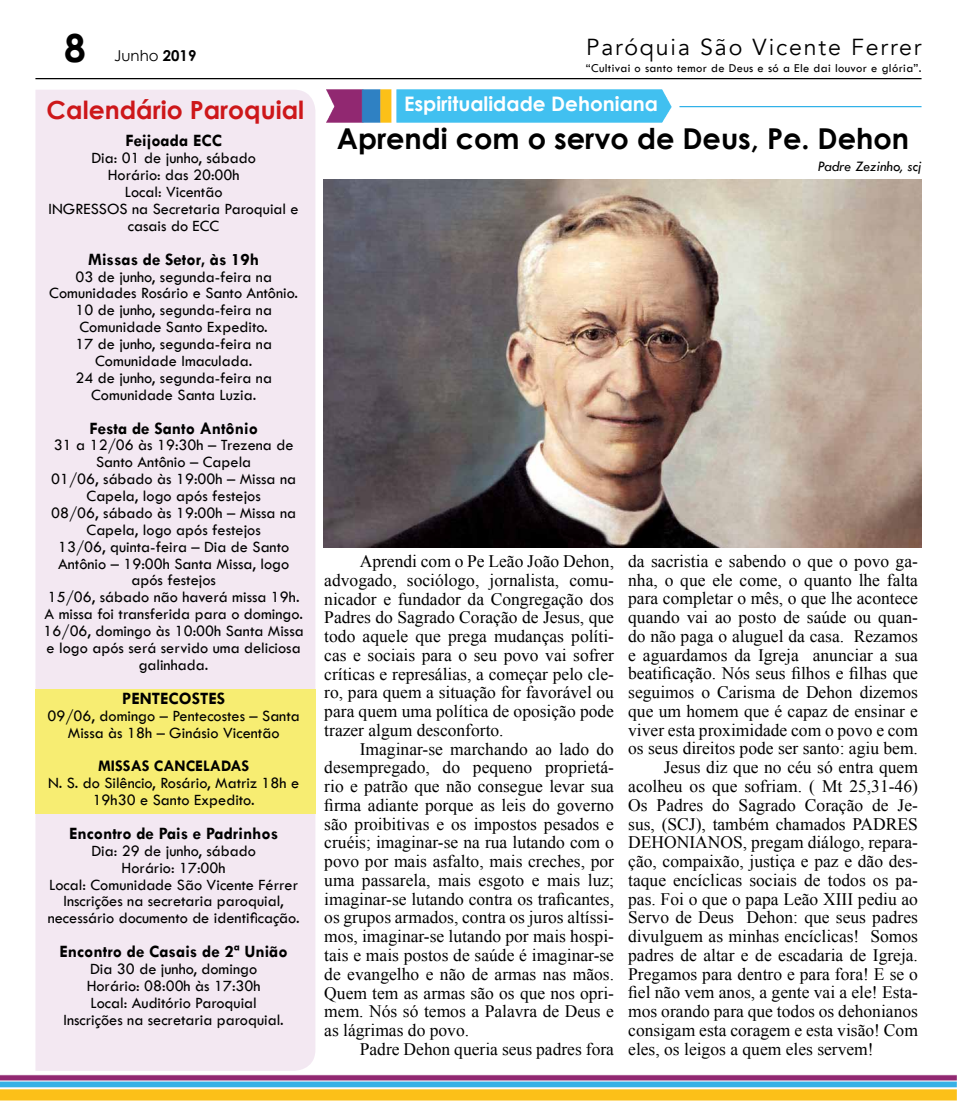
<style>
.page{position:relative;width:957px;height:1117px;background:#fff}
.page>*{position:absolute;margin:0;border:0;box-sizing:border-box;transform-origin:0 0}
.t1{font:700 38.75px "Century Gothic";color:#000}
.t2{font:700 28.75px "Century Gothic";color:#000}
.t3{font:700 25px "Century Gothic";color:#cd171a}
.t4{font:23.12px "Avenir";letter-spacing:.08em;color:#000}
.t5{font:700 20px "Century Gothic";color:#fff}
.t6{font:17.5px/18.8px "Times New Roman";color:#000;text-align:justify}
.t7{font:700 17.5px "Tw Cen";color:#000}
.t8{font:16.25px/16.9px "Tw Cen";color:#000;text-align:center}
.t9{font:700 16.25px "Tw Cen";color:#000}
.t10{font:italic 15px "Tw Cen";color:#000}
.t11{font:15px "Century Gothic";color:#000}
.t12{font:12.5px "Tw Cen";letter-spacing:.03em;color:#000}
.s1{font-weight:700}
</style>
<div class="page">
<hr style="left:35px;top:78px;width:886px;height:1px;background:#000">
<img style="left:0;top:1074px;width:956px;height:25px">
<svg style="left:956px;top:1074px;width:1px;height:25px"></svg>
<div style="left:35px;top:90px;width:280px;height:980px;background:#f3e8f2"></div>
<div style="left:35px;top:688px;width:280px;height:125px;background:#f7ed72"></div>
<img style="left:327px;top:89px;width:345px;height:33px">
<hr style="left:679px;top:106px;width:242px;height:1px;background:#009fe3">
<img style="left:323px;top:179px;width:598px;height:368px">
<h1 class="t1" style="left:64px;top:18px;width:23px">8</h1>
<p class="t11" style="left:114px;top:46px;width:84px">Junho <span class="s1">2019</span></p>
<h3 class="t4" style="left:586px;top:33px;width:337px">Paróquia São Vicente Ferrer</h3>
<p class="t12" style="left:586px;top:61px;width:337px">“Cultivai o santo temor de Deus e só a Ele dai louvor e glória”.</p>
<h3 class="t3" style="left:47px;top:90px;width:259px">Calendário Paroquial</h3>
<p class="t5" style="left:404px;top:89px;width:256px">Espiritualidade Dehoniana</p>
<h2 class="t2" style="left:337px;top:116px;width:574px">Aprendi com o servo de Deus, Pe. Dehon</h2>
<p class="t7" style="left:125px;top:130px;width:98px">Feijoada ECC</p>
<p class="t8" style="left:49px;top:150px;width:252px">Dia: 01 de junho, sábado<br>Horário: das 20:00h<br>Local: Vicentão<br>INGRESSOS na Secretaria Paroquial e casais do ECC</p>
<p class="t7" style="left:88px;top:248px;width:172px">Missas de Setor, às 19h</p>
<p class="t8" style="left:49px;top:268px;width:250px">03 de junho, segunda-feira na<br>Comunidades Rosário e Santo Antônio.<br>10 de junho, segunda-feira na<br>Comunidade Santo Expedito.<br>17 de junho, segunda-feira na<br>Comunidade Imaculada.<br>24 de junho, segunda-feira na<br>Comunidade Santa Luzia.</p>
<p class="t7" style="left:89px;top:417px;width:170px">Festa de Santo Antônio</p>
<p class="t8" style="left:44px;top:436px;width:262px">31 a 12/06 às 19:30h – Trezena de<br>Santo Antônio – Capela<br>01/06, sábado às 19:00h – Missa na<br>Capela, logo após festejos<br>08/06, sábado às 19:00h – Missa na<br>Capela, logo após festejos<br>13/06, quinta-feira – Dia de Santo<br>Antônio – 19:00h Santa Missa, logo após festejos<br>15/06, sábado não haverá missa 19h.<br>A missa foi transferida para o domingo.<br>16/06, domingo às 10:00h Santa Missa e logo após será servido uma deliciosa galinhada.</p>
<p class="t7" style="left:122px;top:687px;width:105px">PENTECOSTES</p>
<p class="t8" style="left:48px;top:706px;width:254px">09/06, domingo – Pentecostes – Santa<br>Missa às 18h – Ginásio Vicentão</p>
<p class="t9" style="left:98px;top:756px;width:153px">MISSAS CANCELADAS</p>
<p class="t8" style="left:48px;top:774px;width:253px">N. S. do Silêncio, Rosário, Matriz 18h e<br>19h30 e Santo Expedito.</p>
<p class="t7" style="left:69px;top:822px;width:211px">Encontro de Pais e Padrinhos</p>
<p class="t8" style="left:48px;top:841px;width:253px">Dia: 29 de junho, sábado<br>Horário: 17:00h<br>Local: Comunidade São Vicente Férrer<br>Inscrições na secretaria paroquial, necessário documento de identificação.</p>
<p class="t7" style="left:60px;top:940px;width:230px">Encontro de Casais de 2ª União</p>
<p class="t8" style="left:63px;top:960px;width:222px">Dia 30 de junho, domingo<br>Horário: 08:00h às 17:30h<br>Local: Auditório Paroquial<br>Inscrições na secretaria paroquial.</p>
<p class="t10" style="left:817px;top:157px;width:105px">Padre Zezinho, scj</p>
<p class="t6" style="left:628px;top:551px;width:291px">da sacristia e sabendo o que o povo ga-</p>
<p class="t6" style="left:628px;top:570px;width:291px">nha, o que ele come, o quanto lhe falta</p>
<p class="t6" style="left:628px;top:588px;width:291px">para completar o mês, o que lhe acontece</p>
<p class="t6" style="left:628px;top:607px;width:291px">quando vai ao posto de saúde ou quan-</p>
<p class="t6" style="left:628px;top:626px;width:291px">do não paga o aluguel da casa. Rezamos</p>
<p class="t6" style="left:628px;top:645px;width:291px">e aguardamos da Igreja anunciar a sua</p>
<p class="t6" style="left:628px;top:663px;width:291px">beatificação. Nós seus filhos e filhas que</p>
<p class="t6" style="left:628px;top:682px;width:291px">seguimos o Carisma de Dehon dizemos</p>
<p class="t6" style="left:628px;top:701px;width:291px">que um homem que é capaz de ensinar e</p>
<p class="t6" style="left:628px;top:720px;width:291px">viver esta proximidade com o povo e com</p>
<p class="t6" style="left:628px;top:738px;width:291px">os seus direitos pode ser santo: agiu bem.</p>
<p class="t6" style="left:663px;top:757px;width:256px">Jesus diz que no céu só entra quem</p>
<p class="t6" style="left:628px;top:776px;width:291px">acolheu os que sofriam. ( Mt 25,31-46)</p>
<p class="t6" style="left:628px;top:795px;width:291px">Os Padres do Sagrado Coração de Je-</p>
<p class="t6" style="left:628px;top:813px;width:291px">sus, (SCJ), também chamados PADRES</p>
<p class="t6" style="left:628px;top:832px;width:291px">DEHONIANOS, pregam diálogo, repara-</p>
<p class="t6" style="left:628px;top:851px;width:291px">ção, compaixão, justiça e paz e dão des-</p>
<p class="t6" style="left:628px;top:870px;width:291px">taque encíclicas sociais de todos os pa-</p>
<p class="t6" style="left:628px;top:888px;width:291px">pas. Foi o que o papa Leão XIII pediu ao</p>
<p class="t6" style="left:628px;top:907px;width:291px">Servo de Deus Dehon: que seus padres</p>
<p class="t6" style="left:628px;top:926px;width:291px">divulguem as minhas encíclicas! Somos</p>
<p class="t6" style="left:628px;top:945px;width:291px">padres de altar e de escadaria de Igreja.</p>
<p class="t6" style="left:628px;top:963px;width:291px">Pregamos para dentro e para fora! E se o</p>
<p class="t6" style="left:628px;top:982px;width:291px">fiel não vem anos, a gente vai a ele! Esta-</p>
<p class="t6" style="left:628px;top:1001px;width:291px">mos orando para que todos os dehonianos</p>
<p class="t6" style="left:628px;top:1020px;width:291px">consigam esta coragem e esta visão! Com</p>
<p class="t6" style="left:628px;top:1038px;width:247px">eles, os leigos a quem eles servem!</p>
<p class="t6" style="left:324px;top:551px;width:291px;text-indent:35px">Aprendi com o Pe Leão João Dehon, advogado, sociólogo, jornalista, comu&shy;nicador e fundador da Congregação dos Padres do Sagrado Coração de Jesus, que todo aquele que prega mudanças políti&shy;cas e sociais para o seu povo vai sofrer críticas e represálias, a começar pelo cle&shy;ro, para quem a situação for favorável ou para quem uma política de oposição pode trazer algum desconforto.</p>
<p class="t6" style="left:324px;top:739px;width:291px;text-indent:35px">Imaginar-se marchando ao lado do desempregado, do pequeno proprietá&shy;rio e patrão que não consegue levar sua firma adiante porque as leis do governo são proibitivas e os impostos pesados e cruéis; imaginar-se na rua lutando com o povo por mais asfalto, mais creches, por uma passarela, mais esgoto e mais luz; imaginar-se lutando contra os traficantes, os grupos armados, contra os juros altíssi&shy;mos, imaginar-se lutando por mais hospi&shy;tais e mais postos de saúde é imaginar-se de evangelho e não de armas nas mãos.<br>Quem tem as armas são os que nos opri&shy;mem. Nós só temos a Palavra de Deus e as lágrimas do povo.</p>
<p class="t6" style="left:360px;top:1038px;width:256px">Padre Dehon queria seus padres fora</p>
</div>
